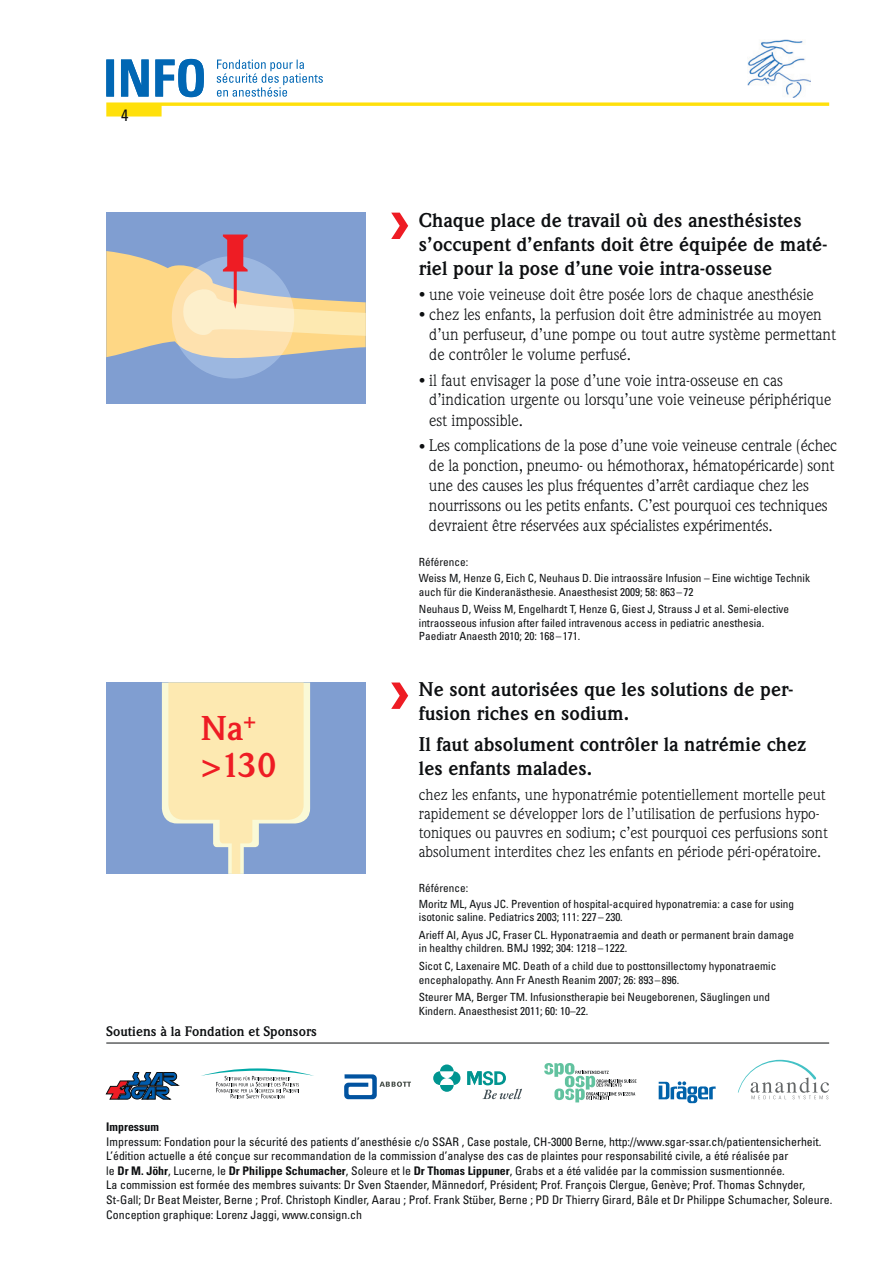
<style>
.page{position:relative;width:893px;height:1263px;background:#fff}
.page>*{position:absolute;margin:0;border:0;box-sizing:border-box;transform-origin:0 0}
.Lead_im_Inhalt{font:700 33.75px "Weidemann Std";color:#ee1c24}
.Lead_im_Inhalt-2{font:700 19.5px/24px "Weidemann Std";letter-spacing:.005em;color:#0d0f11}
.t1{font:16.5px/20.1px "Weidemann Std";color:#0d0f11}
.t2{font:condensed 16.5px "Univers LT Std";color:#0d0f11}
.t3{font:15.75px/18.9px "Weidemann Std";color:#0d0f11}
.Lead_im_Inhalt-3{font:700 13.5px "Weidemann Std";letter-spacing:.005em;color:#0d0f11}
.Impressum{font:condensed 11.85px/14.5px "Univers LT Std";color:#0d0f11}
.Impressum-2{font:700 condensed 11.85px "Univers LT Std";color:#0d0f11}
.Referenz{font:condensed 11.25px/13.5px "Univers LT Std";color:#0d0f11}
.s1{font-family:"Frutiger LT Std";font-weight:300;font-size:13.5px}
.s2{font-weight:700}
</style>
<div class="page">
<svg style="left:391px;top:213px;width:17px;height:26px"></svg>
<img style="left:752px;top:39px;width:53px;height:20px">
<svg style="left:106px;top:59px;width:723px;height:58px"></svg>
<hr style="left:106px;top:1043px;width:723px;height:1px;background:#0d0f11">
<svg style="left:344px;top:1074px;width:67px;height:25px"></svg>
<svg style="left:106px;top:1072px;width:73px;height:27px"></svg>
<svg style="left:738px;top:1060px;width:91px;height:39px"></svg>
<div style="left:106px;top:213px;width:260px;height:191px;background:#809ed1"></div>
<svg style="left:106px;top:234px;width:260px;height:140px"></svg>
<svg style="left:391px;top:682px;width:17px;height:27px"></svg>
<div style="left:106px;top:682px;width:260px;height:192px;background:#809ed1"></div>
<svg style="left:162px;top:682px;width:148px;height:192px"></svg>
<svg style="left:440px;top:1064px;width:14px;height:7px"></svg>
<svg style="left:440px;top:1085px;width:14px;height:7px"></svg>
<svg style="left:433px;top:1071px;width:13px;height:14px"></svg>
<svg style="left:447px;top:1071px;width:13px;height:14px"></svg>
<svg style="left:467px;top:1071px;width:55px;height:28px"></svg>
<svg style="left:659px;top:1081px;width:57px;height:22px"></svg>
<svg style="left:544px;top:1063px;width:92px;height:39px"></svg>
<svg style="left:201px;top:1068px;width:113px;height:30px"></svg>
<p class="t2" style="left:121px;top:105px;width:9px">4</p>
<p class="Lead_im_Inhalt" style="left:201px;top:708px;width:57px">Na<sup>+</sup></p>
<p class="Lead_im_Inhalt" style="left:201px;top:746px;width:77px">&gt;130</p>
<p class="Lead_im_Inhalt-3" style="left:106px;top:1023px;width:212px">Soutiens à la Fondation et Sponsors</p>
<p class="Lead_im_Inhalt-2" style="left:419px;top:208px;width:410px">Chaque place de travail où des anesthésistes s’occupent d’enfants doit être équipée de maté&shy;riel pour la pose d’une voie intra-osseuse</p>
<p class="t1" style="left:419px;top:284px;width:397px"><span class="s1">•</span> une voie veineuse doit être posée lors de chaque anesthésie</p>
<p class="t1" style="left:429px;top:304px;width:408px;text-indent:-10px"><span class="s1">•</span> chez les enfants, la perfusion doit être administrée au moyen d’un perfuseur, d’une pompe ou tout autre système permettant de contrôler le volume perfusé.</p>
<p class="t1" style="left:429px;top:370px;width:404px;text-indent:-10px"><span class="s1">•</span> il faut envisager la pose d’une voie intra-osseuse en cas d’indication urgente ou lorsqu’une voie veineuse périphérique est impossible.</p>
<p class="t1" style="left:429px;top:436px;width:410px;text-indent:-10px"><span class="s1">•</span> Les complications de la pose d’une voie veineuse centrale (échec de la ponction, pneumo- ou hémothorax, hématopéricarde) sont une des causes les plus fréquentes d’arrêt cardiaque chez les nourrissons ou les petits enfants. C’est pourquoi ces techniques devraient être réservées aux spécialistes expérimentés.</p>
<p class="Referenz" style="left:419px;top:555px;width:51px">Référence:</p>
<p class="Referenz" style="left:419px;top:571px;width:393px">Weiss M, Henze G, Eich C, Neuhaus D. Die intraossäre Infusion – Eine wichtige Technik auch für die Kinderanästhesie. Anaesthesist 2009; 58: 863–72</p>
<p class="Referenz" style="left:419px;top:602px;width:372px">Neuhaus D, Weiss M, Engelhardt T, Henze G, Giest J, Strauss J et al. Semi-elective intraosseous infusion after failed intravenous access in pediatric anesthesia.<br>Paediatr Anaesth 2010; 20: 168–171.</p>
<p class="Lead_im_Inhalt-2" style="left:419px;top:678px;width:376px">Ne sont autorisées que les solutions de per&shy;fusion riches en sodium.</p>
<p class="Lead_im_Inhalt-2" style="left:419px;top:732px;width:389px">Il faut absolument contrôler la natrémie chez les enfants malades.</p>
<p class="t3" style="left:419px;top:785px;width:410px">chez les enfants, une hyponatrémie potentiellement mortelle peut rapidement se développer lors de l’utilisation de perfusions hypo&shy;toniques ou pauvres en sodium; c’est pourquoi ces perfusions sont absolument interdites chez les enfants en période péri-opératoire.</p>
<p class="Referenz" style="left:419px;top:881px;width:51px">Référence:</p>
<p class="Referenz" style="left:419px;top:897px;width:377px">Moritz ML, Ayus JC. Prevention of hospital-acquired hyponatremia: a case for using isotonic saline. Pediatrics 2003; 111: 227– 230.</p>
<p class="Referenz" style="left:419px;top:928px;width:377px">Arieff AI, Ayus JC, Fraser CL. Hyponatraemia and death or permanent brain damage in healthy children. BMJ 1992; 304: 1218–1222.</p>
<p class="Referenz" style="left:419px;top:959px;width:359px">Sicot C, Laxenaire MC. Death of a child due to posttonsillectomy hyponatraemic encephalopathy. Ann Fr Anesth Reanim 2007; 26: 893–896.</p>
<p class="Referenz" style="left:419px;top:990px;width:353px">Steurer MA, Berger TM. Infusionstherapie bei Neugeborenen, Säuglingen und<br>Kindern. Anaesthesist 2011; 60: 10–22.</p>
<p class="Impressum-2" style="left:106px;top:1120px;width:54px">Impressum</p>
<p class="Impressum" style="left:106px;top:1134px;width:727px">Impressum: Fondation pour la sécurité des patients d’anesthésie c/o SSAR , Case postale, CH-3000 Berne, http://www.sgar-ssar.ch/patientensicherheit.<br>L’édition actuelle a été conçue sur recommandation de la commission d’analyse des cas de plaintes pour responsabilité civile, a été réalisée par<br>le <span class="s2">Dr M. Jöhr</span>, Lucerne, le <span class="s2">Dr Philippe Schumacher</span>, Soleure et le <span class="s2">Dr Thomas Lippuner</span>, Grabs et a été validée par la commission susmentionnée.<br>La commission est formée des membres suivants: Dr Sven Staender, Männedorf, Président; Prof. François Clergue, Genève; Prof. Thomas Schnyder, St-Gall; Dr Beat Meister, Berne ; Prof. Christoph Kindler, Aarau ; Prof. Frank Stüber, Berne ; PD Dr Thierry Girard, Bâle et Dr Philippe Schumacher, Soleure.<br>Conception graphique: Lorenz Jaggi, www.consign.ch</p>
</div>
